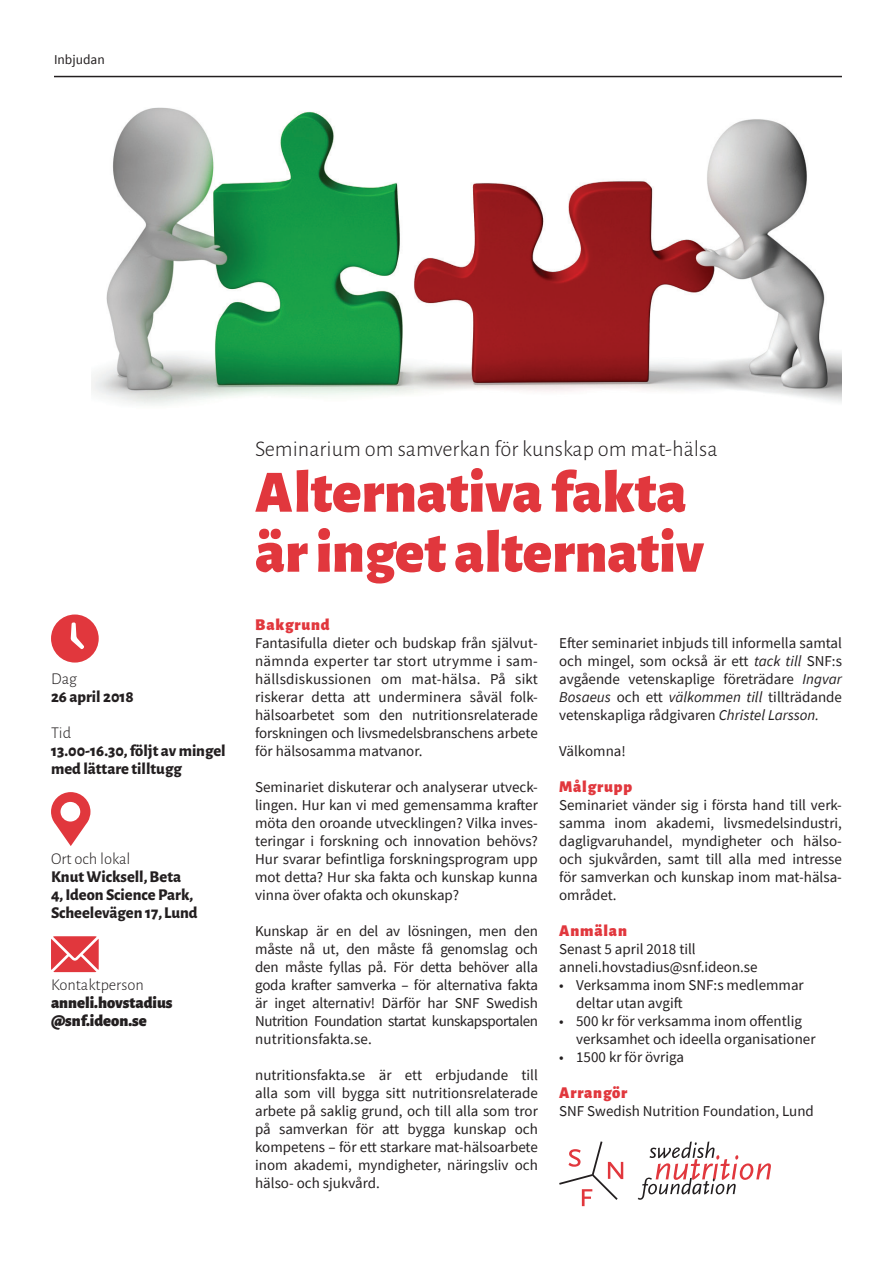
<style>
.page{position:relative;width:893px;height:1263px;background:#fff}
.page>*{position:absolute;margin:0;border:0;box-sizing:border-box;transform-origin:0 0}
.t1{font:900 60px/60px "Alegreya Sans";color:#e1373d}
.t2{font:300 22.5px "Alegreya Sans";color:#231f20}
.t3{font:800 16.5px/18px "Alegreya Sans";color:#231f20}
.t4{font:900 16.5px "Alegreya Sans";letter-spacing:.05em;color:#e1373d}
.t5{font:300 16.5px "Alegreya Sans";color:#231f20}
.t6{font:900 16.5px/18px "Alegreya Sans";color:#231f20}
.t7{font:15px/18px "Source Sans Pro";color:#231f20;text-align:justify}
.t8{font:13.5px "Source Sans Pro";color:#231f20}
.s1{font-style:italic}
</style>
<div class="page">
<img style="left:92px;top:75px;width:750px;height:330px">
<svg style="left:51px;top:792px;width:39px;height:54px"></svg>
<svg style="left:51px;top:936px;width:48px;height:36px;background:#e65c60"></svg>
<svg style="left:51px;top:614px;width:48px;height:48px"></svg>
<hr style="left:54px;top:76px;width:788px;height:1px;background:#231f20">
<svg style="left:638px;top:1141px;width:133px;height:59px"></svg>
<svg style="left:559px;top:1141px;width:64px;height:65px"></svg>
<p class="t8" style="left:54px;top:51px;width:52px">Inbjudan</p>
<p class="t5" style="left:51px;top:668px;width:28px">Dag</p>
<p class="t3" style="left:51px;top:686px;width:84px">26 april 2018</p>
<p class="t5" style="left:51px;top:722px;width:22px">Tid</p>
<p class="t3" style="left:51px;top:740px;width:176px">13.00-16.30, följt av mingel med lättare tilltugg</p>
<p class="t5" style="left:51px;top:848px;width:81px">Ort och lokal</p>
<p class="t3" style="left:51px;top:866px;width:148px">Knut Wicksell, Beta<br>4, Ideon Science Park,<br>Scheelevägen 17, Lund</p>
<p class="t5" style="left:51px;top:974px;width:94px">Kontaktperson</p>
<p class="t6" style="left:51px;top:992px;width:123px">anneli.hovstadius @snf.ideon.se</p>
<h2 class="t2" style="left:255px;top:434px;width:464px">Seminarium om samverkan för kunskap om mat-hälsa</h2>
<h1 class="t1" style="left:255px;top:457px;width:450px">Alternativa fakta är inget alternativ</h1>
<p class="t4" style="left:255px;top:612px;width:76px">Bakgrund</p>
<p class="t7" style="left:255px;top:634px;width:284px">Fantasifulla dieter och budskap från självut&shy;nämnda experter tar stort utrymme i sam&shy;hällsdiskussionen om mat-hälsa. På sikt riskerar detta att underminera såväl folk&shy;hälsoarbetet som den nutritionsrelaterade forskningen och livsmedelsbranschens arbete för hälsosamma matvanor.</p>
<p class="t7" style="left:255px;top:778px;width:284px">Seminariet diskuterar och analyserar utveck&shy;lingen. Hur kan vi med gemensamma krafter möta den oroande utvecklingen? Vilka inves&shy;teringar i forskning och innovation behövs?<br>Hur svarar befintliga forskningsprogram upp mot detta? Hur ska fakta och kunskap kunna vinna över ofakta och okunskap?</p>
<p class="t7" style="left:255px;top:922px;width:284px">Kunskap är en del av lösningen, men den måste nå ut, den måste få genomslag och den måste fyllas på. För detta behöver alla goda krafter samverka – för alternativa fakta är inget alternativ! Därför har SNF Swedish Nutrition Foundation startat kunskapsportalen nutritionsfakta.se.</p>
<p class="t7" style="left:255px;top:1066px;width:284px">nutritionsfakta.se är ett erbjudande till alla som vill bygga sitt nutritionsrelaterade arbete på saklig grund, och till alla som tror på samverkan för att bygga kunskap och kompetens – för ett starkare mat-hälsoarbete inom akademi, myndigheter, näringsliv och hälso- och sjukvård.</p>
<p class="t7" style="left:559px;top:634px;width:284px">Efter seminariet inbjuds till informella samtal och mingel, som också är ett <span class="s1">tack till</span> SNF:s avgående vetenskaplige företrädare <span class="s1">Ingvar Bosaeus</span> och ett <span class="s1">välkommen till</span> tillträdande vetenskapliga rådgivaren <span class="s1">Christel Larsson.</span></p>
<p class="t7" style="left:559px;top:742px;width:68px">Välkomna!</p>
<p class="t4" style="left:559px;top:774px;width:74px">Målgrupp</p>
<p class="t7" style="left:559px;top:796px;width:284px">Seminariet vänder sig i första hand till verk&shy;samma inom akademi, livsmedelsindustri, dagligvaruhandel, myndigheter och hälso&shy;och sjukvården, samt till alla med intresse för samverkan och kunskap inom mat-hälsa&shy;området.</p>
<p class="t4" style="left:559px;top:918px;width:69px">Anmälan</p>
<p class="t7" style="left:559px;top:940px;width:200px">Senast 5 april 2018 till anneli.hovstadius@snf.ideon.se</p>
<p class="t7" style="left:576px;top:976px;width:229px;text-indent:-17px">• Verksamma inom SNF:s medlemmar deltar utan avgift</p>
<p class="t7" style="left:576px;top:1012px;width:241px;text-indent:-17px">• 500 kr för verksamma inom offentlig verksamhet och ideella organisationer</p>
<p class="t7" style="left:559px;top:1048px;width:126px">• 1500 kr för övriga</p>
<p class="t4" style="left:559px;top:1080px;width:70px">Arrangör</p>
<p class="t7" style="left:559px;top:1102px;width:256px">SNF Swedish Nutrition Foundation, Lund</p>
</div>
